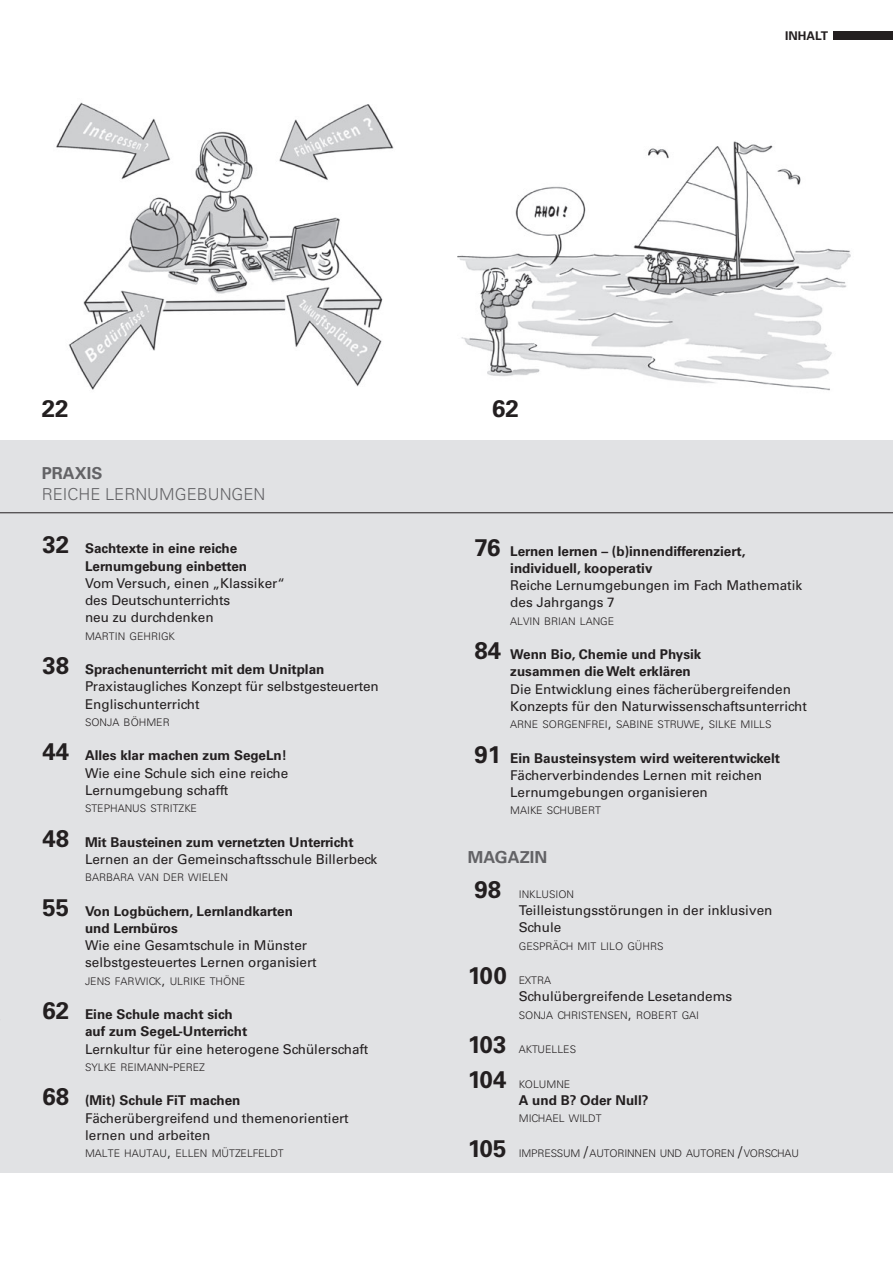
<style>
.page{position:relative;width:893px;height:1263px;background:#fff}
.page>*{position:absolute;margin:0;border:0;box-sizing:border-box;transform-origin:0 0}
.t1{font:700 24px "Univers LT Std";color:#231f20}
.t2{font:700 24px "Univers LT Std";letter-spacing:-.03em;color:#231f20}
.t3{font:300 16.5px "Univers LT Std";color:#636366}
.t4{font:700 16.5px "Univers LT Std";color:#636366}
.t5{font:13.5px/17.2px "Univers LT Std";color:#231f20}
.t6{font:700 13.5px/17.2px "Univers LT Std";color:#231f20}
.t7{font:700 12px "Univers LT Std";color:#231f20}
.t8{font:300 10.5px "Univers LT Std";color:#231f20}
.s1{font-size:24px}
.s2{font-weight:700;font-size:24px}
.s3{font-weight:700}
.s4{font-size:15px}
</style>
<div class="page">
<img style="left:56px;top:102px;width:338px;height:288px">
<img style="left:457px;top:141px;width:394px;height:250px">
<div style="left:0;top:441px;width:893px;height:732px;background:#e1e2e4"></div>
<div style="left:833px;top:31px;width:60px;height:9px;background:#231f20"></div>
<hr style="left:0;top:512px;width:893px;height:1px;background:#231f20">
<p class="t7" style="left:785px;top:29px;width:44px">INHALT</p>
<h1 class="t1" style="left:42px;top:394px;width:28px">22</h1>
<p class="t4" style="left:42px;top:463px;width:62px">PRAXIS</p>
<p class="t3" style="left:42px;top:484px;width:225px">REICHE LERNUMGEBUNGEN</p>
<p class="t6" style="left:85px;top:540px;width:164px;text-indent:-43px"><span class="s1">32</span> Sachtexte in eine reiche<br>Lern umgebung einbetten</p>
<p class="t5" style="left:85px;top:574px;width:201px">Vom Versuch, einen „Klassiker“ des Deutschunterrichts<br>neu zu durchdenken</p>
<p class="t8" style="left:85px;top:630px;width:91px">MARTIN GEHRIGK</p>
<p class="t5" style="left:85px;top:661px;width:295px;text-indent:-42px"><span class="s2">38</span> <span class="s3">Sprachenunterricht mit dem Unitplan<br></span>Praxistaugliches Konzept für selbstgesteuerten<br>Englischunterricht</p>
<p class="t8" style="left:85px;top:716px;width:86px">SONJA BÖHMER</p>
<p class="t5" style="left:85px;top:747px;width:205px;text-align:justify;text-indent:-43px"><span class="s2">44</span> <span class="s3">Alles klar machen zum SegeLn!<br></span>Wie eine Schule sich eine reiche Lernumgebung schafft</p>
<p class="t8" style="left:85px;top:802px;width:113px">STEPHANUS STRITZKE</p>
<p class="t5" style="left:85px;top:833px;width:294px;text-indent:-43px"><span class="s2">48</span> <span class="s3">Mit Bausteinen zum vernetzten Unterricht<br></span>Lernen an der Gemeinschaftsschule Billerbeck</p>
<p class="t8" style="left:85px;top:871px;width:144px">BARBARA VAN DER WIELEN</p>
<p class="t6" style="left:85px;top:902px;width:209px;text-indent:-43px"><span class="s1">55</span> Von Logbüchern, Lernlandkarten und Lernbüros</p>
<p class="t5" style="left:85px;top:937px;width:233px">Wie eine Gesamtschule in Münster selbst gesteuertes Lernen organisiert</p>
<p class="t8" style="left:85px;top:975px;width:162px">JENS FARWICK<span class="s4">,</span> ULRIKE THÖNE</p>
<p class="t6" style="left:85px;top:1006px;width:164px;text-indent:-43px"><span class="s1">62</span> Eine Schule macht sich auf zum SegeL-Unterricht</p>
<p class="t5" style="left:85px;top:1040px;width:285px">Lernkultur für eine heterogene Schülerschaft</p>
<p class="t8" style="left:85px;top:1061px;width:122px">SYLKE REIMANN<span class="s4">-</span>PEREZ</p>
<p class="t5" style="left:85px;top:1092px;width:265px;text-indent:-43px"><span class="s2">68</span> <span class="s3">(Mit) Schule FiT machen<br></span>Fächerübergreifend und themenorientiert lernen und arbeiten</p>
<p class="t8" style="left:85px;top:1147px;width:200px">MALTE HAUTAU<span class="s4">,</span> ELLEN MÜTZELFELDT</p>
<h1 class="t1" style="left:492px;top:394px;width:28px">62</h1>
<p class="t6" style="left:510px;top:542px;width:237px;text-indent:-36px"><span class="s1">76</span> Lernen lernen – (b)innendifferenziert, individuell, kooperativ</p>
<p class="t5" style="left:510px;top:577px;width:294px">Reiche Lernumgebungen im Fach Mathematik des Jahrgangs 7</p>
<p class="t8" style="left:510px;top:614px;width:106px">ALVIN BRIAN LANGE</p>
<p class="t6" style="left:510px;top:646px;width:193px;text-indent:-36px"><span class="s1">84</span> Wenn Bio, Chemie und Physik zusammen die Welt erklären</p>
<p class="t5" style="left:510px;top:680px;width:298px">Die Entwicklung eines fächerübergreifenden<br>Konzepts für den Naturwissenschaftsunterricht</p>
<p class="t8" style="left:510px;top:718px;width:263px">ARNE SORGENFREI<span class="s4">,</span> SABINE STRUWE<span class="s4">,</span> SILKE MILLS</p>
<p class="t5" style="left:510px;top:749px;width:271px;text-indent:-36px"><span class="s2">91</span> <span class="s3">Ein Bausteinsystem wird weiterentwickelt<br></span>Fächerverbindendes Lernen mit reichen<br>Lernumgebungen organisieren</p>
<p class="t8" style="left:510px;top:804px;width:92px">MAIKE SCHUBERT</p>
<p class="t4" style="left:468px;top:848px;width:81px">MAGAZIN</p>
<h1 class="t1" style="left:474px;top:875px;width:28px">98</h1>
<p class="t8" style="left:519px;top:888px;width:57px">INKLUSION</p>
<p class="t5" style="left:519px;top:902px;width:255px">Teilleistungsstörungen in der inklusiven<br>Schule</p>
<p class="t8" style="left:519px;top:939px;width:146px">GESPRÄCH MIT LILO GÜHRS</p>
<h1 class="t1" style="left:468px;top:961px;width:41px">100</h1>
<p class="t8" style="left:519px;top:974px;width:34px">EXTRA</p>
<p class="t5" style="left:519px;top:988px;width:215px">Schulübergreifende Lesetandems</p>
<p class="t8" style="left:519px;top:1008px;width:182px">SONJA CHRISTENSEN<span class="s4">,</span> ROBERT GAI</p>
<h1 class="t2" style="left:468px;top:1030px;width:40px">103</h1>
<p class="t8" style="left:519px;top:1043px;width:59px">AKTUELLES</p>
<h1 class="t2" style="left:468px;top:1065px;width:40px">104</h1>
<p class="t8" style="left:519px;top:1077px;width:53px">KOLUMNE</p>
<p class="t6" style="left:519px;top:1091px;width:131px">A und B? Oder Null?</p>
<p class="t8" style="left:519px;top:1112px;width:84px">MICHAEL WILDT</p>
<h1 class="t2" style="left:468px;top:1134px;width:40px">105</h1>
<p class="t8" style="left:519px;top:1146px;width:282px">IMPRESSUM <span class="s4">/</span> AUTORINNEN UND AUTOREN <span class="s4">/</span> VORSCHAU</p>
</div>
